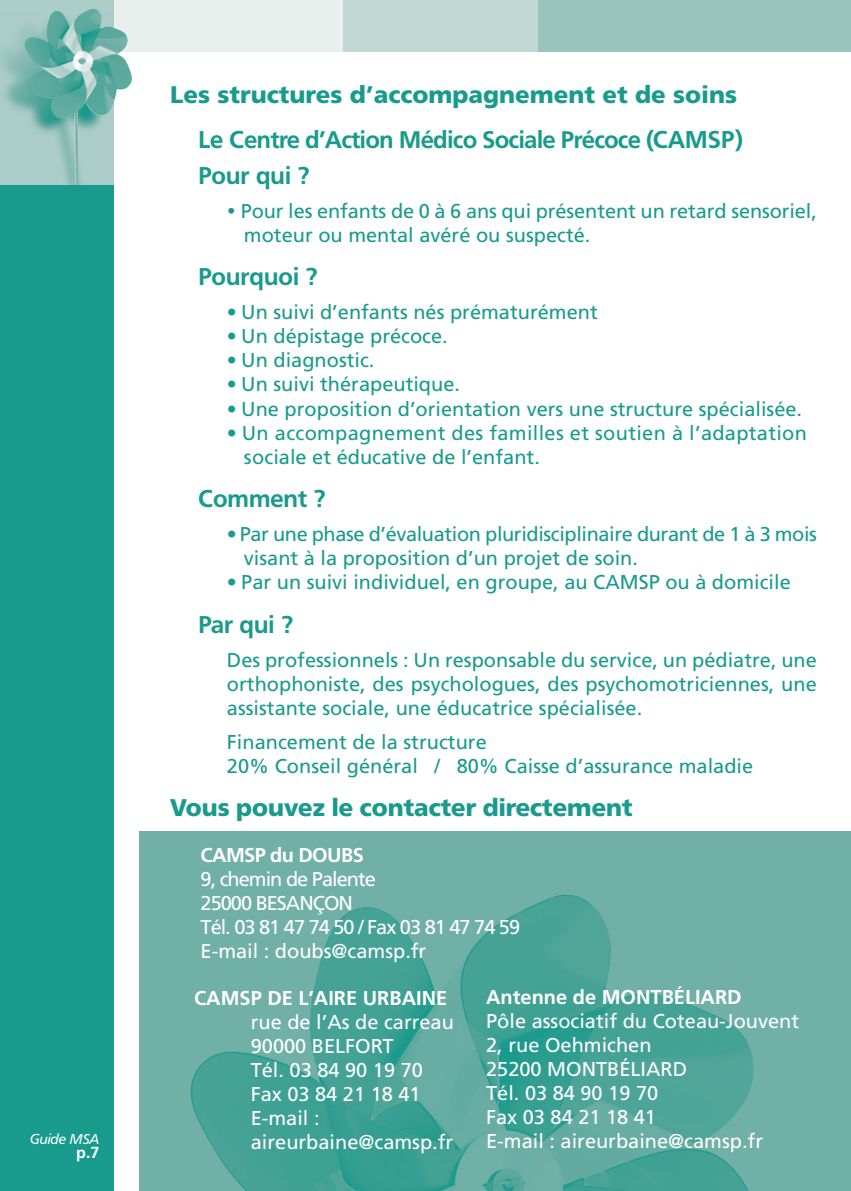
<style>
.page{position:relative;width:851px;height:1191px;background:#fff}
.page>*{position:absolute;margin:0;border:0;box-sizing:border-box;transform-origin:0 0}
.t1{font:900 24px/44.8px "Frutiger";color:#189b8d;text-align:right}
.t2{font:700 24px "Frutiger BQ";color:#189b8d}
.t3{font:900 24px "Frutiger BQ";color:#189b8d}
.t4{font:20px/24px "Frutiger";color:#189b8d}
.t5{font:20px/24px "Frutiger";color:#fff}
.t6{font:20px/24px "Frutiger";letter-spacing:-.02em;color:#189b8d}
.t7{font:20px/24px "Frutiger";letter-spacing:-.05em;color:#fff}
.t8{font:700 20px "Frutiger";color:#fff}
.t9{font:700 20px "Frutiger";letter-spacing:-.03em;color:#fff}
.t10{font:700 16px "Frutiger";color:#fff}
.t11{font:italic 14px "Frutiger BQ";color:#fff}
.s1{font-family:"Frutiger BQ";font-weight:700}
.s2{font-weight:700}
</style>
<div class="page">
<div style="left:109px;top:0;width:241px;height:51px;background:#e8efed"></div>
<div style="left:0;top:1px;width:113px;height:1190px;background:#189b8d"></div>
<div style="left:343px;top:0;width:208px;height:51px;background:#c0d7d4"></div>
<div style="left:538px;top:0;width:312px;height:51px;background:#99c3bd"></div>
<svg style="left:0;top:0;width:113px;height:185px;fill:#abccc8"></svg>
<img style="left:25px;top:9px;width:107px;height:175px">
<div style="left:139px;top:831px;width:711px;height:360px;background:#71b0a7"></div>
<img style="left:190px;top:894px;width:564px;height:297px">
<p class="t11" style="left:30px;top:1133px;width:71px">Guide MSA</p>
<p class="t10" style="left:76px;top:1145px;width:25px">p.7</p>
<p class="t1" style="left:170px;top:74px;width:574px">Les structures d’accompagnement et de soins<br><span class="s1">Le C</span><span class="s2">entre d’Action Médico Sociale Précoce (</span><span class="s1">CAMSP)</span></p>
<p class="t2" style="left:198px;top:161px;width:112px">Pour qui ?</p>
<p class="t4" style="left:241px;top:201px;width:577px">Pour les enfants de 0 à 6 ans qui présentent un retard sensoriel, moteur ou mental avéré ou suspecté.</p>
<p class="t2" style="left:198px;top:263px;width:120px">Pourquoi ?</p>
<p class="t4" style="left:227px;top:302px;width:372px">• Un suivi d’enfants nés prématurément</p>
<p class="t4" style="left:227px;top:326px;width:222px">• Un dépistage précoce.</p>
<p class="t4" style="left:227px;top:350px;width:149px">• Un diagnostic.</p>
<p class="t4" style="left:227px;top:374px;width:235px">• Un suivi thérapeutique.</p>
<p class="t4" style="left:227px;top:398px;width:576px">• Une proposition d’orientation vers une structure spécialisée.</p>
<p class="t4" style="left:244px;top:422px;width:564px;text-indent:-17px">• Un accompagnement des familles et soutien à l’adaptation sociale et éducative de l’enfant.</p>
<p class="t2" style="left:198px;top:485px;width:128px">Comment ?</p>
<p class="t6" style="left:244px;top:524px;width:574px;text-indent:-17px">• Par une phase d’évaluation pluridisciplinaire durant de 1 à 3 mois visant à la proposition d’un projet de soin.</p>
<p class="t4" style="left:227px;top:572px;width:565px">• Par un suivi individuel, en groupe, au CAMSP ou à domicile</p>
<p class="t2" style="left:198px;top:610px;width:96px">Par qui ?</p>
<p class="t4" style="left:227px;top:649px;width:591px;text-align:justify">Des professionnels : Un responsable du service, un pédiatre, une orthophoniste, des psychologues, des psychomotriciennes, une assistante sociale, une éducatrice spécialisée.</p>
<p class="t4" style="left:227px;top:731px;width:527px">Financement de la structure<br>20% Conseil général / 80% Caisse d’assurance maladie</p>
<p class="t3" style="left:170px;top:798px;width:464px">Vous pouvez le contacter directement</p>
<p class="t9" style="left:200px;top:847px;width:165px">CAMSP du DOUBS</p>
<p class="t7" style="left:200px;top:869px;width:321px">9, chemin de Palente<br>25000 BESANÇON<br>Tél. 03 81 47 74 50 / Fax 03 81 47 74 59<br>E-mail : doubs@camsp.fr</p>
<p class="t8" style="left:194px;top:989px;width:255px">CAMSP DE L’AIRE URBAINE</p>
<p class="t5" style="left:251px;top:1011px;width:205px">rue de l’As de carreau<br>90000 BELFORT<br>Tél. 03 84 90 19 70<br>Fax 03 84 21 18 41<br>E-mail : aireurbaine@camsp.fr</p>
<p class="t8" style="left:486px;top:988px;width:257px">Antenne de MONTBÉLIARD</p>
<p class="t5" style="left:486px;top:1010px;width:314px">Pôle associatif du Coteau-Jouvent<br>2, rue Oehmichen<br>25200 MONTBÉLIARD<br>Tél. 03 84 90 19 70<br>Fax 03 84 21 18 41<br>E-mail : aireurbaine@camsp.fr</p>
</div>
